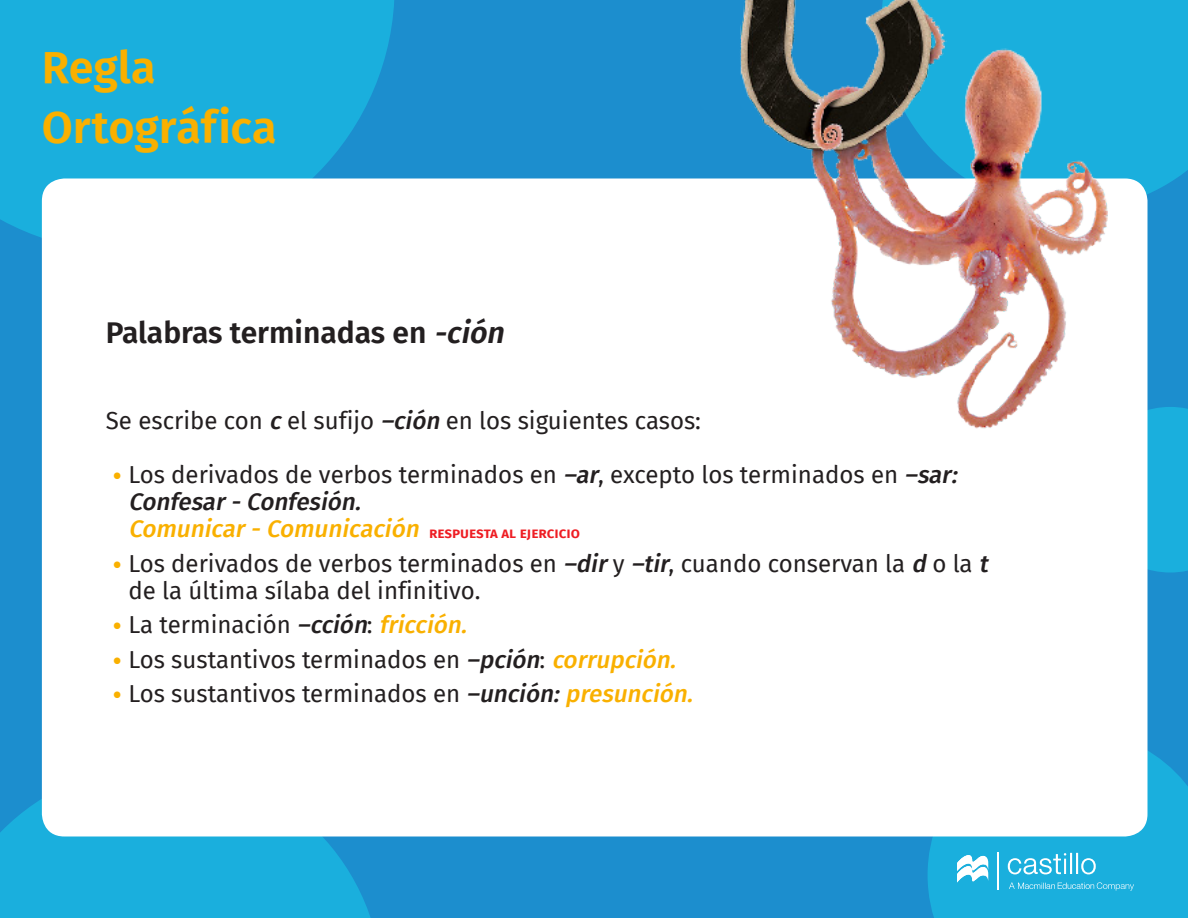
<style>
.page{position:relative;width:1188px;height:918px;background:#1c8ece}
.page>*{position:absolute;margin:0;border:0;box-sizing:border-box;transform-origin:0 0}
.t1{font:600 45px "Fira Sans";letter-spacing:-.005em;color:#f9b000}
.t2{font:600 30px "Fira Sans";color:#231f20}
.t3{font:24px/27px "Fira Sans";color:#231f20}
.t4{font:600 15px "Fira Sans";color:#ee1d23}
.s1{font-style:italic}
.s2{font-weight:500;font-style:italic}
.s3{font-weight:900;font-size:21px;color:#f9b000}
.s4{font-weight:500;font-style:italic;color:#f9b000}
</style>
<div class="page">
<div style="left:1108px;top:0;width:80px;height:194px;background:#1aafdd"></div>
<div style="left:1148px;top:407px;width:40px;height:166px;background:#1aafdd"></div>
<svg style="left:0;top:765px;width:383px;height:153px;background:#1baadb"></svg>
<div style="left:928px;top:751px;width:260px;height:167px;background:#1aafdd"></div>
<svg style="left:957px;top:854px;width:31px;height:30px"></svg>
<hr style="left:998px;top:852px;width:1px;height:37px;background:#fff">
<svg style="left:1008px;top:853px;width:88px;height:21px;background:#59c5e6"></svg>
<svg style="left:1009px;top:882px;width:125px;height:9px"></svg>
<svg style="left:0;top:0;width:394px;height:252px;background:#1aacdb"></svg>
<div style="left:42px;top:178px;width:1106px;height:658px;background:#fff;border-radius:22px"></div>
<img style="left:624px;top:0;width:484px;height:429px">
<p class="t1" style="left:42px;top:30px;width:116px">Regla</p>
<p class="t1" style="left:42px;top:90px;width:236px">Ortográfica</p>
<p class="t2" style="left:106px;top:308px;width:407px">Palabras terminadas en <span class="s1">-ción</span></p>
<p class="t3" style="left:106px;top:407px;width:597px">Se escribe con <span class="s2">c</span>el sufijo <span class="s2">–ción</span> en los siguientes casos:</p>
<p class="t3" style="left:128px;top:461px;width:836px;text-indent:-15px"><span class="s3">•</span> Los derivados de verbos terminados en <span class="s2">–ar</span>, excepto los terminados en <span class="s2">–sar:<br>Confesar-Confesión.<br></span><span class="s4">Comunicar-Comunicación</span></p>
<p class="t3" style="left:128px;top:549px;width:867px;text-indent:-15px"><span class="s3">•</span> Los derivados de verbos terminados en <span class="s2">–dir</span>y <span class="s2">–tir</span>, cuando conservan la <span class="s2">d</span> o la <span class="s2">t </span>de la última sílaba del infinitivo.</p>
<p class="t3" style="left:113px;top:611px;width:361px"><span class="s3">•</span> La terminación <span class="s2">–cción</span>: <span class="s4">fricción.</span></p>
<p class="t3" style="left:113px;top:645px;width:570px"><span class="s3">•</span> Los sustantivos terminados en <span class="s2">–pción</span>: <span class="s4">corrupción.</span></p>
<p class="t3" style="left:113px;top:680px;width:587px"><span class="s3">•</span> Los sustantivos terminados en <span class="s2">–unción:</span><span class="s4">presunción.</span></p>
<p class="t4" style="left:429px;top:520px;width:153px">respuesta al ejercicio</p>
</div>
